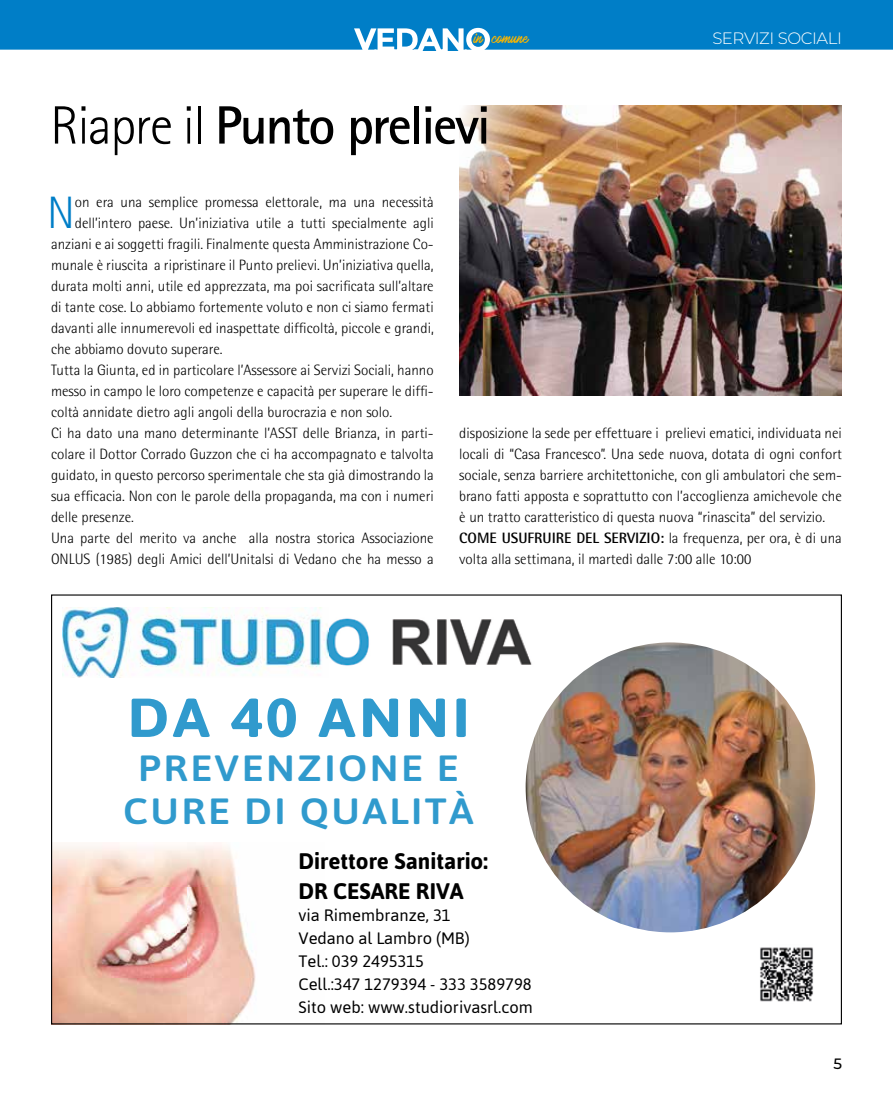
<style>
.page{position:relative;width:893px;height:1106px;background:#fff}
.page>*{position:absolute;margin:0;border:0;box-sizing:border-box;transform-origin:0 0}
.t1{font:700 54.75px "Asap";letter-spacing:.06em;color:#309acd;scale:1.1 1}
.t2{font:700 54px "Rotis Sans Serif Std";letter-spacing:-.04em;color:#000}
.t3{font:300 45.45px "Rotis Semi Sans Std";color:#007ec7}
.t4{font:500 36.45px/43.8px "Asap";letter-spacing:.06em;color:#309acd;text-align:center;scale:1.1 1}
.t5{font:700 22.5px/30px "Asap";color:#000}
.t6{font:16.5px/22.8px "Asap";color:#000}
.t7{font:300 16.5px "Montserrat";letter-spacing:-.025em;color:#fff}
.t8{font:300 15px/21px "Rotis Semi Sans Std";color:#000}
.t9{font:500 15px "Montserrat";color:#000}
.t10{font:12.75px "Mark My Words";color:#fab600}
.s1{font-weight:300}
.s2{font-weight:700}
</style>
<div class="page">
<div style="left:0;top:0;width:893px;height:50px;background:#007ec7"></div>
<svg style="left:0;top:28px;width:893px;height:23px"></svg>
<img style="left:53px;top:845px;width:203px;height:177px">
<img style="left:63px;top:607px;width:469px;height:70px">
<img style="left:760px;top:947px;width:53px;height:55px">
<img style="left:526px;top:642px;width:289px;height:290px;border-radius:145px">
<img style="left:459px;top:105px;width:383px;height:291px">
<p class="t10" style="left:474px;top:31px;width:56px">in comune</p>
<h2 class="t2" style="left:50px;top:91px;width:442px"><span class="s1">Riapre il</span> Punto prelievi</h2>
<p class="t7" style="left:712px;top:27px;width:131px">SERVIZI SOCIALI</p>
<h3 class="t3" style="left:47px;top:186px;width:29px">N</h3>
<p class="t8" style="left:75px;top:191px;width:360px">on era una semplice promessa elettorale, ma una necessità</p>
<p class="t8" style="left:75px;top:212px;width:360px">dell’intero paese. Un’iniziativa utile a tutti specialmente agli</p>
<p class="t8" style="left:51px;top:233px;width:384px">anziani e ai soggetti fragili. Finalmente questa Amministrazione Co-</p>
<p class="t8" style="left:51px;top:254px;width:384px">munale è riuscita a ripristinare il Punto prelievi. Un’iniziativa quella,</p>
<p class="t8" style="left:51px;top:275px;width:384px">durata molti anni, utile ed apprezzata, ma poi sacrificata sull’altare</p>
<p class="t8" style="left:51px;top:296px;width:384px">di tante cose. Lo abbiamo fortemente voluto e non ci siamo fermati</p>
<p class="t8" style="left:51px;top:317px;width:384px">davanti alle innumerevoli ed inaspettate difficoltà, piccole e grandi,</p>
<p class="t8" style="left:51px;top:338px;width:173px">che abbiamo dovuto superare.</p>
<p class="t8" style="left:51px;top:359px;width:384px">Tutta la Giunta, ed in particolare l’Assessore ai Servizi Sociali, hanno</p>
<p class="t8" style="left:51px;top:380px;width:384px">messo in campo le loro competenze e capacità per superare le diffi-</p>
<p class="t8" style="left:51px;top:401px;width:343px">coltà annidate dietro agli angoli della burocrazia e non solo.</p>
<p class="t8" style="left:51px;top:422px;width:384px">Ci ha dato una mano determinante l’ASST delle Brianza, in parti-</p>
<p class="t8" style="left:51px;top:443px;width:384px">colare il Dottor Corrado Guzzon che ci ha accompagnato e talvolta</p>
<p class="t8" style="left:51px;top:464px;width:384px">guidato, in questo percorso sperimentale che sta già dimostrando la</p>
<p class="t8" style="left:51px;top:485px;width:384px">sua efficacia. Non con le parole della propaganda, ma con i numeri</p>
<p class="t8" style="left:51px;top:506px;width:84px">delle presenze.</p>
<p class="t8" style="left:51px;top:527px;width:384px">Una parte del merito va anche alla nostra storica Associazione</p>
<p class="t8" style="left:51px;top:548px;width:384px">ONLUS (1985) degli Amici dell’Unitalsi di Vedano che ha messo a</p>
<p class="t8" style="left:459px;top:422px;width:384px">disposizione la sede per effettuare i prelievi ematici, individuata nei locali di “Casa Francesco”. Una sede nuova, dotata di ogni confort sociale, senza barriere architettoniche, con gli ambulatori che sem&shy;brano fatti apposta e soprattutto con l’accoglienza amichevole che è un tratto caratteristico di questa nuova “rinascita” del servizio.<br><span class="s2">COME USUFRUIRE DEL SERVIZIO:</span> la frequenza, per ora, è di una volta alla settimana, il martedì dalle 7:00 alle 10:00</p>
<h1 class="t1" style="left:127px;top:681px;width:313px">DA 40 ANNI</h1>
<h3 class="t4" style="left:123px;top:744px;width:320px">PREVENZIONE E<br>CURE DI QUALITÀ</h3>
<h3 class="t5" style="left:299px;top:844px;width:191px">Direttore Sanitario:<br>DR CESARE RIVA</h3>
<p class="t6" style="left:299px;top:903px;width:236px">via Rimembranze, 31<br>Vedano al Lambro (MB)<br>Tel.: 039 2495315<br>Cell.:347 1279394 - 333 3589798<br>Sito web: www.studiorivasrl.com</p>
<p class="t9" style="left:833px;top:1053px;width:10px">5</p>
</div>
